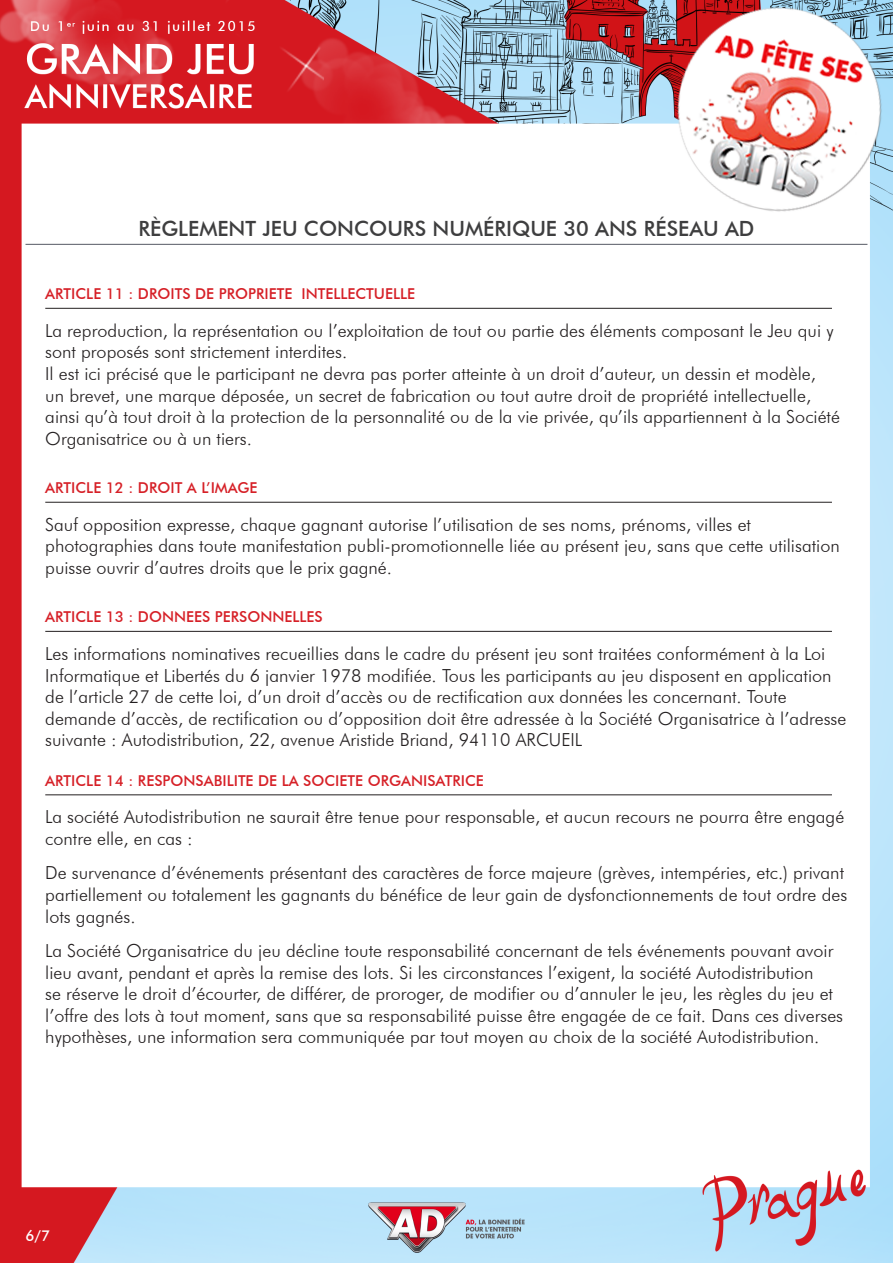
<style>
.page{position:relative;width:893px;height:1263px;background:#fff}
.page>*{position:absolute;margin:0;border:0;box-sizing:border-box;transform-origin:0 0}
.t1{font:500 21px "Futura BT";color:#3e3e3f}
.t2{font:300 18px/21.6px "Futura BT";color:#231f20}
.t3{font:500 15px "Futura BT";color:#d62027}
.t4{font:500 15px "Futura BT";color:#fff}
</style>
<div class="page">
<img style="left:0;top:0;width:893px;height:1263px">
<hr style="left:26px;top:244px;width:841px;height:1px;background:#555964">
<div style="left:45px;top:279px;width:787px;height:29px;background:#fff"></div>
<hr style="left:45px;top:308px;width:787px;height:1px;background:#231f20">
<div style="left:45px;top:472px;width:787px;height:30px;background:#fff"></div>
<hr style="left:45px;top:502px;width:787px;height:1px;background:#231f20">
<div style="left:45px;top:602px;width:787px;height:29px;background:#fff"></div>
<hr style="left:45px;top:631px;width:787px;height:1px;background:#231f20">
<div style="left:45px;top:765px;width:787px;height:30px;background:#fff"></div>
<hr style="left:45px;top:794px;width:787px;height:1px;background:#231f20">
<p class="t1" style="left:139px;top:216px;width:617px">RÈGLEMENT JEU CONCOURS NUMÉRIQUE 30 ANS RÉSEAU AD</p>
<p class="t3" style="left:45px;top:285px;width:371px">ARTICLE 11 : DROITS DE PROPRIETE INTELLECTUELLE</p>
<p class="t2" style="left:45px;top:319px;width:790px">La reproduction, la représentation ou l’exploitation de tout ou partie des éléments composant le Jeu qui y sont proposés sont strictement interdites.</p>
<p class="t2" style="left:45px;top:363px;width:796px">Il est ici précisé que le participant ne devra pas porter atteinte à un droit d’auteur, un dessin et modèle,<br>un brevet, une marque déposée, un secret de fabrication ou tout autre droit de propriété intellectuelle, ainsi qu’à tout droit à la protection de la personnalité ou de la vie privée, qu’ils appartiennent à la Société Organisatrice ou à un tiers.</p>
<p class="t3" style="left:45px;top:478px;width:214px">ARTICLE 12 : DROIT A L’IMAGE</p>
<p class="t2" style="left:45px;top:513px;width:796px">Sauf opposition expresse, chaque gagnant autorise l’utilisation de ses noms, prénoms, villes et photographies dans toute manifestation publi-promotionnelle liée au présent jeu, sans que cette utilisation puisse ouvrir d’autres droits que le prix gagné.</p>
<p class="t3" style="left:45px;top:608px;width:279px">ARTICLE 13 : DONNEES PERSONNELLES</p>
<p class="t2" style="left:45px;top:642px;width:803px">Les informations nominatives recueillies dans le cadre du présent jeu sont traitées conformément à la Loi Informatique et Libertés du 6 janvier 1978 modifiée. Tous les participants au jeu disposent en application de l’article 27 de cette loi, d’un droit d’accès ou de rectification aux données les concernant. Toute demande d’accès, de rectification ou d’opposition doit être adressée à la Société Organisatrice à l’adresse suivante : Autodistribution, 22, avenue Aristide Briand, 94110 ARCUEIL</p>
<p class="t3" style="left:45px;top:771px;width:440px">ARTICLE 14 : RESPONSABILITE DE LA SOCIETE ORGANISATRICE</p>
<p class="t2" style="left:45px;top:806px;width:800px">La société Autodistribution ne saurait être tenue pour responsable, et aucun recours ne pourra être engagé contre elle, en cas :</p>
<p class="t2" style="left:45px;top:862px;width:803px">De survenance d’événements présentant des caractères de force majeure (grèves, intempéries, etc.) privant partiellement ou totalement les gagnants du bénéfice de leur gain de dysfonctionnements de tout ordre des lots gagnés.</p>
<p class="t2" style="left:45px;top:939px;width:799px">La Société Organisatrice du jeu décline toute responsabilité concernant de tels événements pouvant avoir lieu avant, pendant et après la remise des lots. Si les circonstances l’exigent, la société Autodistribution<br>se réserve le droit d’écourter, de différer, de proroger, de modifier ou d’annuler le jeu, les règles du jeu et l’offre des lots à tout moment, sans que sa responsabilité puisse être engagée de ce fait. Dans ces diverses hypothèses, une information sera communiquée par tout moyen au choix de la société Autodistribution.</p>
<p class="t4" style="left:26px;top:1227px;width:26px">6/7</p>
</div>
